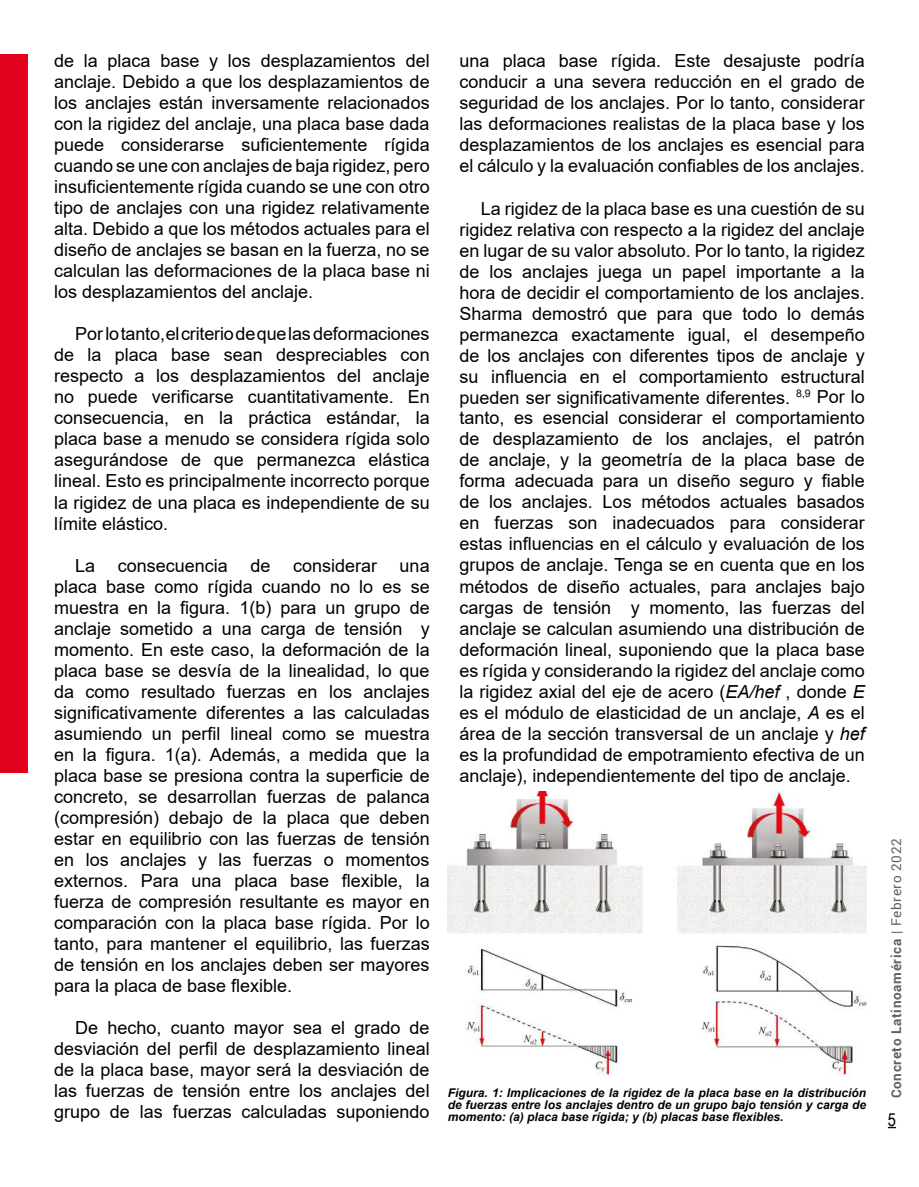
<style>
.page{position:relative;width:919px;height:1187px;background:#fff}
.page>*{position:absolute;margin:0;border:0;box-sizing:border-box;transform-origin:0 0}
.t1{font:18px/21px "Arial";color:#000;text-align:justify}
.t2{font:18px "Arial Narrow";color:#000}
.t3{font:700 13.5px "Roboto";letter-spacing:.05em;color:#616160}
.t4{font:italic 700 12px/12px "Arial";color:#020203;text-align:justify}
.s1{font-style:italic}
.s2{font-weight:400}
</style>
<div class="page">
<svg style="left:887px;top:1126px;width:9px;height:2px"></svg>
<div style="left:0;top:54px;width:27px;height:718px;background:#e1001e"></div>
<img style="left:448px;top:791px;width:418px;height:285px">
<p class="t1" style="left:54px;top:50px;width:377px">de la placa base y los desplazamientos del anclaje. Debido a que los desplazamientos de los anclajes están inversamente relacionados con la rigidez del anclaje, una placa base dada puede considerarse suficientemente rígida cuando se une con anclajes de baja rigidez, pero insuficientemente rígida cuando se une con otro tipo de anclajes con una rigidez relativamente alta. Debido a que los métodos actuales para el diseño de anclajes se basan en la fuerza, no se calculan las deformaciones de la placa base ni los desplazamientos del anclaje.</p>
<p class="t1" style="left:54px;top:323px;width:377px;text-indent:21px">Por lo tanto, el criterio de que las deformaciones de la placa base sean despreciables con respecto a los desplazamientos del anclaje no puede verificarse cuantitativamente. En consecuencia, en la práctica estándar, la placa base a menudo se considera rígida solo asegurándose de que permanezca elástica lineal. Esto es principalmente incorrecto porque la rigidez de una placa es independiente de su límite elástico.</p>
<p class="t1" style="left:75px;top:554px;width:154px">La consecuencia</p>
<p class="t1" style="left:250px;top:554px;width:22px">de</p>
<p class="t1" style="left:293px;top:554px;width:86px">considerar</p>
<p class="t1" style="left:54px;top:554px;width:377px;text-indent:345px">una placa base como rígida cuando no lo es se muestra en la figura. 1(b) para un grupo de anclaje sometido a una carga de tensión y momento. En este caso, la deformación de la placa base se desvía de la linealidad, lo que da como resultado fuerzas en los anclajes significativamente diferentes a las calculadas asumiendo un perfil lineal como se muestra en la figura. 1(a). Además, a medida que la placa base se presiona contra la superficie de concreto, se desarrollan fuerzas de palanca (compresión) debajo de la placa que deben estar en equilibrio con las fuerzas de tensión en los anclajes y las fuerzas o momentos externos. Para una placa base flexible, la fuerza de compresión resultante es mayor en comparación con la placa base rígida. Por lo tanto, para mantener el equilibrio, las fuerzas de tensión en los anclajes deben ser mayores para la placa de base flexible.</p>
<p class="t1" style="left:54px;top:1016px;width:377px;text-indent:21px">De hecho, cuanto mayor sea el grado de desviación del perfil de desplazamiento lineal de la placa base, mayor será la desviación de las fuerzas de tensión entre los anclajes del grupo de las fuerzas calculadas suponiendo</p>
<p class="t1" style="left:459px;top:50px;width:407px">una placa base rígida. Este desajuste podría conducir a una severa reducción en el grado de seguridad de los anclajes. Por lo tanto, considerar las deformaciones realistas de la placa base y los desplazamientos de los anclajes es esencial para el cálculo y la evaluación confiables de los anclajes.</p>
<p class="t1" style="left:459px;top:197px;width:407px;text-indent:21px">La rigidez de la placa base es una cuestión de su rigidez relativa con respecto a la rigidez del anclaje en lugar de su valor absoluto. Por lo tanto, la rigidez de los anclajes juega un papel importante a la hora de decidir el comportamiento de los anclajes.<br>Sharma demostró que para que todo lo demás permanezca exactamente igual, el desempeño de los anclajes con diferentes tipos de anclaje y su influencia en el comportamiento estructural pueden ser significativamente diferentes. <sup>8,9</sup> Por lo tanto, es esencial considerar el comportamiento de desplazamiento de los anclajes, el patrón de anclaje, y la geometría de la placa base de forma adecuada para un diseño seguro y fiable de los anclajes. Los métodos actuales basados en fuerzas son inadecuados para considerar estas influencias en el cálculo y evaluación de los grupos de anclaje. Tenga se en cuenta que en los métodos de diseño actuales, para anclajes bajo cargas de tensión y momento, las fuerzas del anclaje se calculan asumiendo una distribución de deformación lineal, suponiendo que la placa base es rígida y considerando la rigidez del anclaje como la rigidez axial del eje de acero (<span class="s1">EA/hef</span> , donde <span class="s1">E </span>es el módulo de elasticidad de un anclaje, <span class="s1">A</span> es el área de la sección transversal de un anclaje y <span class="s1">hef </span>es la profundidad de empotramiento efectiva de un anclaje), independientemente del tipo de anclaje.</p>
<p class="t4" style="left:448px;top:1086px;width:419px">Figura. 1: Implicaciones de la rigidez de la placa base en la distribución de fuerzas entre los anclajes dentro de un grupo bajo tensión y carga de momento: (a) placa base rígida; y (b) placas base flexibles.</p>
<p class="t3" style="left:886px;top:1098px;width:261px;rotate:-90deg">Concreto Latinoamérica <span class="s2">| Febrero 2022</span></p>
<p class="t2" style="left:887px;top:1105px;width:10px">5</p>
</div>
